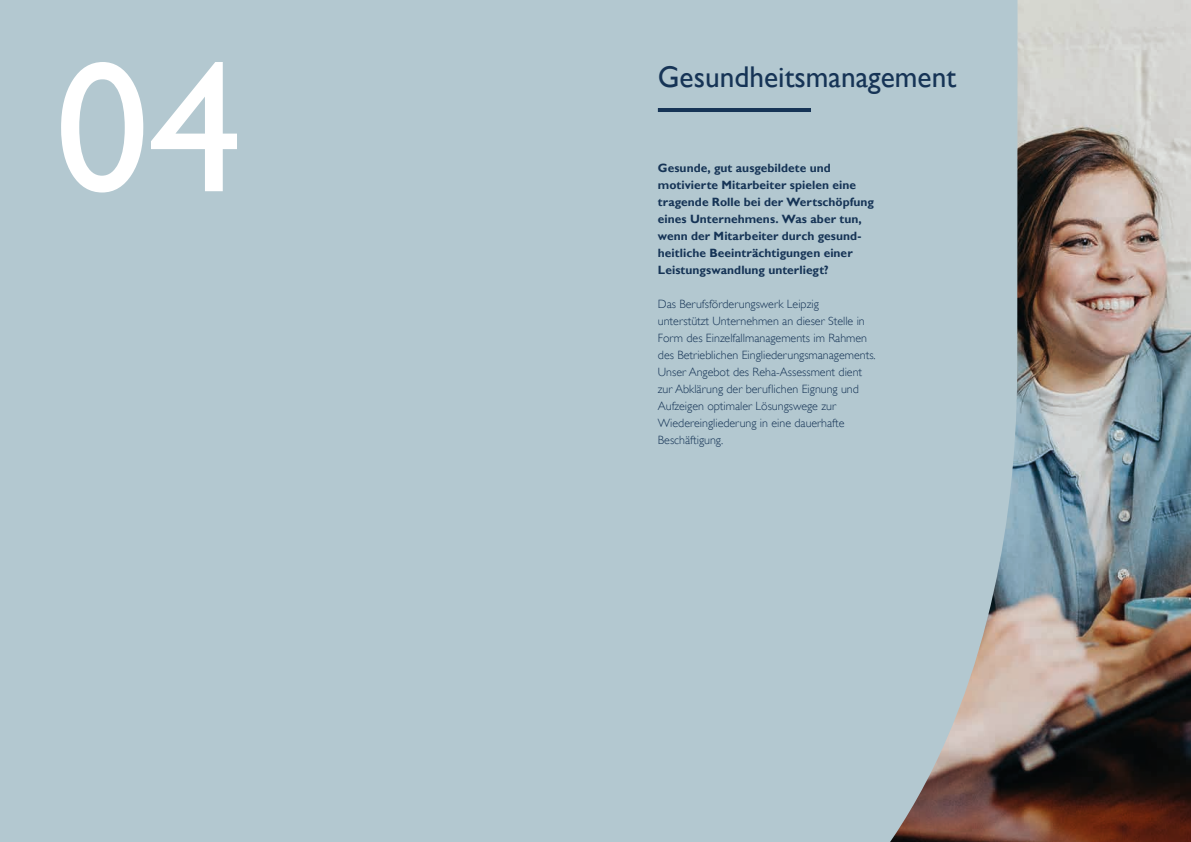
<style>
.page{position:relative;width:1191px;height:842px;background:#fff}
.page>*{position:absolute;margin:0;border:0;box-sizing:border-box;transform-origin:0 0}
.t1{font:187px "Gill Sans Alt One WGL";color:#fff}
.t2{font:30px "Gill Sans Alt One WGL";color:#163456}
.t3{font:12px/17px "Gill Sans Alt One WGL Light";color:#163456}
.t4{font:700 12px/17px "Gill Sans Alt One WGL";letter-spacing:.005em;color:#163456}
</style>
<div class="page">
<div style="left:0;top:0;width:595px;height:842px;background:#b3c8d0"></div>
<img style="left:1025px;top:0;width:166px;height:842px">
<div style="left:595px;top:0;width:430px;height:842px;background:#b3c8d0"></div>
<hr style="left:658px;top:108px;width:153px;height:4px;background:#163456">
<h1 class="t1" style="left:55px;top:0;width:189px">04</h1>
<h2 class="t2" style="left:658px;top:56px;width:300px">Gesundheitsmanagement</h2>
<p class="t4" style="left:658px;top:159px;width:217px">Gesunde, gut ausgebildete und motivierte Mitarbeiter spielen eine tragende Rolle bei der Wertschöpfung eines Unternehmens. Was aber tun, wenn der Mitarbeiter durch gesund&shy;heitliche Beeinträchtigungen einer Leistungswandlung unterliegt?</p>
<p class="t3" style="left:658px;top:296px;width:219px">Das Berufsförderungswerk Leipzig<br>unterstützt Unternehmen an dieser Stelle in Form des Einzelfallmanagements im Rahmen des Betrieblichen Eingliederungsmanagements.<br>Unser Angebot des Reha-Assessment dient zur Abklärung der beruflichen Eignung und Aufzeigen optimaler Lösungswege zur Wiedereingliederung in eine dauerhafte Beschäftigung.</p>
</div>
